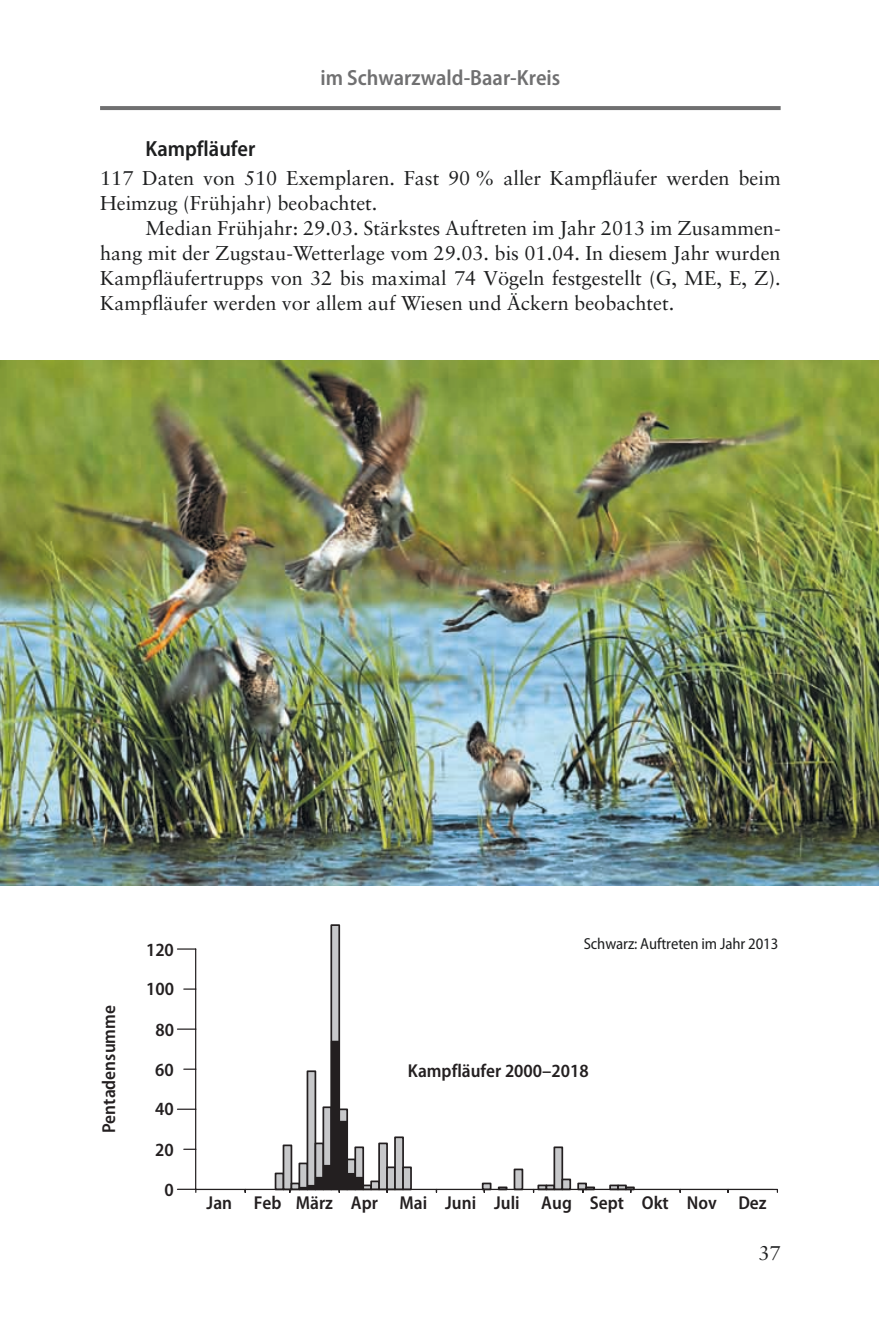
<style>
.page{position:relative;width:879px;height:1317px;background:#fff}
.page>*{position:absolute;margin:0;border:0;box-sizing:border-box;transform-origin:0 0}
.t1{font:22px "Myriad Pro Semibold Semi Cn 37";color:#707071}
.t2{font:22px "Myriad Pro Semibold Semi Cn 37";color:#1d1e1f}
.t3{font:20px/25px "Sabon";color:#1d1e1f}
.t4{font:18.8px "Myriad Pro Semibold Semi Cn 37";color:#231f20}
.t5{font:semi-condensed 16px "Myriad Pro";letter-spacing:-.005em;color:#1d1e1f}
</style>
<div class="page">
<img style="left:0;top:106px;width:879px;height:1087px">
<p class="t1" style="left:320px;top:69px;width:241px">im Schwarzwald-Baar-Kreis</p>
<p class="t2" style="left:145px;top:140px;width:111px">Kampfläufer</p>
<p class="t3" style="left:100px;top:167px;width:682px">117 Daten von 510 Exemplaren. Fast 90 % aller Kampfläufer werden beim<br>Heimzug (Frühjahr) beobachtet.</p>
<p class="t3" style="left:100px;top:217px;width:682px;text-align:justify;text-indent:45px">Median Frühjahr: 29.03. Stärkstes Auftreten im Jahr 2013 im Zusammen&shy;hang mit der Zugstau-Wetterlage vom 29.03. bis 01.04. In diesem Jahr wurden Kampfläufertrupps von 32 bis maximal 74 Vögeln festgestellt (G, ME, E, Z).<br>Kampfläufer werden vor allem auf Wiesen und Äckern beobachtet.</p>
<p class="t4" style="left:102px;top:1133px;width:130px;rotate:-90deg">Pentadensumme</p>
<p class="t4" style="left:146px;top:942px;width:29px">120</p>
<p class="t4" style="left:146px;top:981px;width:29px">100</p>
<p class="t4" style="left:155px;top:1022px;width:20px">80</p>
<p class="t4" style="left:155px;top:1062px;width:20px">60</p>
<p class="t4" style="left:155px;top:1101px;width:20px">40</p>
<p class="t4" style="left:155px;top:1142px;width:20px">20</p>
<p class="t4" style="left:165px;top:1183px;width:11px">0</p>
<p class="t5" style="left:583px;top:938px;width:196px">Schwarz: Auftreten im Jahr 2013</p>
<p class="t4" style="left:408px;top:1063px;width:182px">Kampfläufer 2000–2018</p>
<p class="t4" style="left:207px;top:1195px;width:561px">Jan Feb März Apr Mai Juni Juli Aug Sept Okt Nov Dez</p>
<p class="t3" style="left:758px;top:1242px;width:24px">37</p>
</div>
